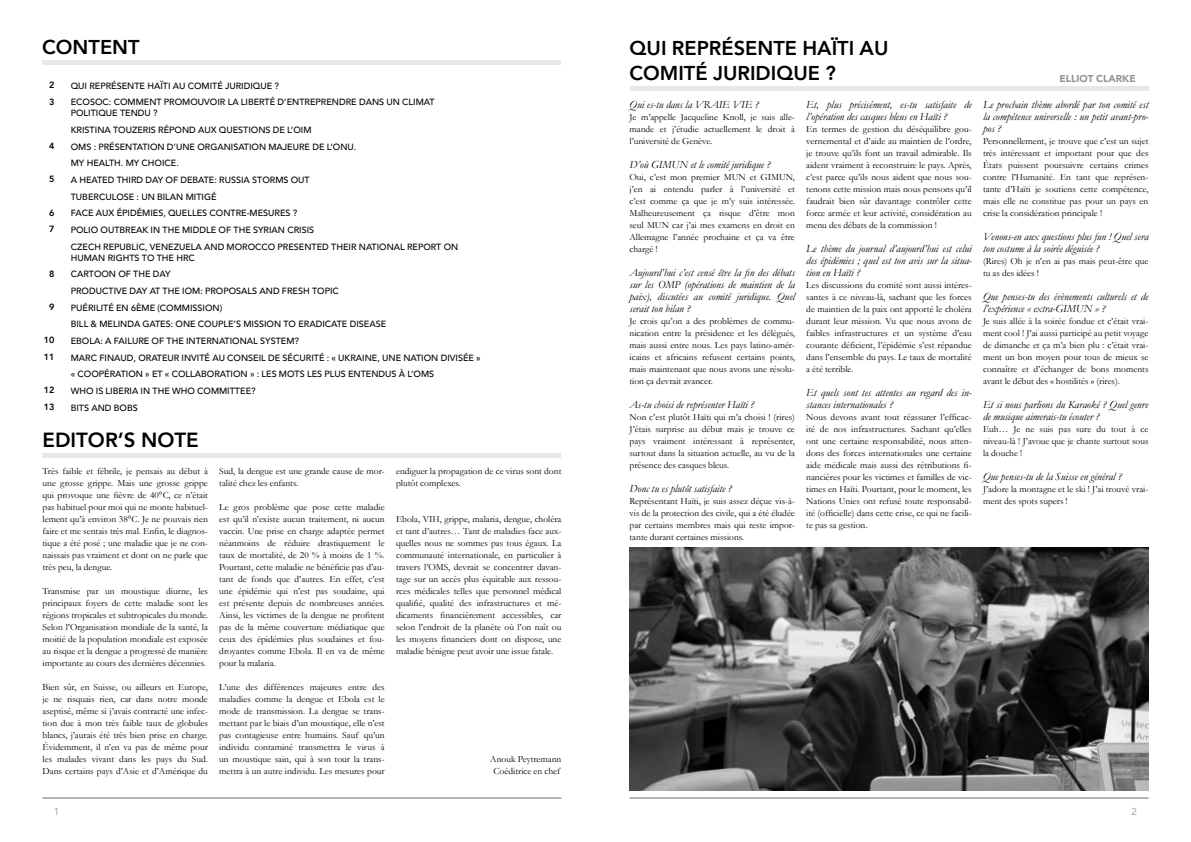
<style>
.page{position:relative;width:1191px;height:842px;background:#fff}
.page>*{position:absolute;margin:0;border:0;box-sizing:border-box;transform-origin:0 0}
.t1{font:800 20.4px "Avenir";color:#000}
.t2{font:800 20px/25px "Avenir";color:#000}
.t3{font:italic 11px/12px "Garamond";color:#000}
.t4{font:900 10px "Avenir";color:#939598}
.t5{font:10px "Avenir";color:#939598}
.t6{font:9.5px/12px "Garamond";color:#000;text-align:justify}
.t7{font:500 9px/16.7px "Avenir";color:#000}
.t8{font:800 9px/16.7px "Avenir";color:#000}
</style>
<div class="page">
<hr style="left:43px;top:797px;width:518px;height:2px;background:#939598">
<hr style="left:629px;top:797px;width:519px;height:2px;background:#939598">
<div style="left:43px;top:453px;width:518px;height:5px;background:#e6e7e8"></div>
<div style="left:43px;top:60px;width:518px;height:5px;background:#e6e7e8"></div>
<div style="left:630px;top:86px;width:519px;height:5px;background:#e6e7e8"></div>
<img style="left:629px;top:547px;width:519px;height:243px">
<h2 class="t2" style="left:42px;top:35px;width:99px">CONTENT</h2>
<p class="t8" style="left:49px;top:77px;width:7px">2<br>3</p>
<p class="t8" style="left:49px;top:137px;width:7px">4</p>
<p class="t8" style="left:49px;top:171px;width:7px">5</p>
<p class="t8" style="left:49px;top:204px;width:7px">6<br>7</p>
<p class="t8" style="left:49px;top:265px;width:7px">8</p>
<p class="t8" style="left:49px;top:298px;width:7px">9</p>
<p class="t8" style="left:44px;top:332px;width:12px">10<br>11</p>
<p class="t8" style="left:44px;top:382px;width:12px">12<br>13</p>
<p class="t7" style="left:71px;top:77px;width:365px">QUI REPRÉSENTE HAÏTI AU COMITÉ JURIDIQUE ?<br>ECOSOC: COMMENT PROMOUVOIR LA LIBERTÉ D’ENTREPRENDRE DANS UN CLIMAT</p>
<p class="t7" style="left:71px;top:104px;width:389px">POLITIQUE TENDU ?<br>KRISTINA TOUZERIS RÉPOND AUX QUESTIONS DE L’OIM<br>OMS : PRÉSENTATION D’UNE ORGANISATION MAJEURE DE L’ONU.<br>MY HEALTH. MY CHOICE.<br>A HEATED THIRD DAY OF DEBATE: RUSSIA STORMS OUT<br>TUBERCULOSE : UN BILAN MITIGÉ<br>FACE AUX ÉPIDÉMIES, QUELLES CONTRE-MESURES ?<br>POLIO OUTBREAK IN THE MIDDLE OF THE SYRIAN CRISIS<br>CZECH REPUBLIC, VENEZUELA AND MOROCCO PRESENTED THEIR NATIONAL REPORT ON</p>
<p class="t7" style="left:71px;top:249px;width:411px">HUMAN RIGHTS TO THE HRC<br>CARTOON OF THE DAY<br>PRODUCTIVE DAY AT THE IOM: PROPOSALS AND FRESH TOPIC<br>PUÉRILITÉ EN 6ÈME (COMMISSION)<br>BILL &amp; MELINDA GATES: ONE COUPLE’S MISSION TO ERADICATE DISEASE<br>EBOLA: A FAILURE OF THE INTERNATIONAL SYSTEM?<br>MARC FINAUD, ORATEUR INVITÉ AU CONSEIL DE SÉCURITÉ : « UKRAINE, UNE NATION DIVISÉE » « COOPÉRATION » ET « COLLABORATION » : LES MOTS LES PLUS ENTENDUS À L’OMS<br>WHO IS LIBERIA IN THE WHO COMMITTEE?<br>BITS AND BOBS</p>
<h1 class="t1" style="left:43px;top:424px;width:158px">EDITOR’S NOTE</h1>
<p class="t6" style="left:43px;top:465px;width:167px">Très faible et fébrile, je pensais au début à une grosse grippe. Mais une grosse grippe qui provoque une fièvre de 40°C, ce n’était pas habituel pour moi qui ne monte habituel&shy;lement qu’à environ 38°C. Je ne pouvais rien faire et me sentais très mal. Enfin, le diagnos&shy;tique a été posé ; une maladie que je ne con&shy;naissais pas vraiment et dont on ne parle que très peu, la dengue.</p>
<p class="t6" style="left:43px;top:585px;width:167px">Transmise par un moustique diurne, les principaux foyers de cette maladie sont les régions tropicales et subtropicales du monde.<br>Selon l’Organisation mondiale de la santé, la moitié de la population mondiale est exposée au risque et la dengue a progressé de manière importante au cours des dernières décennies.</p>
<p class="t6" style="left:43px;top:681px;width:167px">Bien sûr, en Suisse, ou ailleurs en Europe, je ne risquais rien, car dans notre monde aseptisé, même si j’avais contracté une infec&shy;tion due à mon très faible taux de globules blancs, j’aurais été très bien prise en charge.<br>Évidemment, il n’en va pas de même pour les malades vivant dans les pays du Sud.<br>Dans certains pays d’Asie et d’Amérique du</p>
<p class="t6" style="left:219px;top:465px;width:167px">Sud, la dengue est une grande cause de mor&shy;talité chez les enfants.</p>
<p class="t6" style="left:219px;top:501px;width:167px">Le gros problème que pose cette maladie est qu’il n’existe aucun traitement, ni aucun vaccin. Une prise en charge adaptée permet néanmoins de réduire drastiquement le taux de mortalité, de 20 % à moins de 1 %.<br>Pourtant, cette maladie ne bénéficie pas d’au&shy;tant de fonds que d’autres. En effet, c’est une épidémie qui n’est pas soudaine, qui est présente depuis de nombreuses années.<br>Ainsi, les victimes de la dengue ne profitent pas de la même couverture médiatique que ceux des épidémies plus soudaines et fou&shy;droyantes comme Ebola. Il en va de même pour la malaria.</p>
<p class="t6" style="left:219px;top:681px;width:167px">L’une des différences majeures entre des maladies comme la dengue et Ebola est le mode de transmission. La dengue se trans&shy;mettant par le biais d’un moustique, elle n’est pas contagieuse entre humains. Sauf qu’un individu contaminé transmettra le virus à un moustique sain, qui à son tour la trans&shy;mettra à un autre individu. Les mesures pour</p>
<p class="t6" style="left:396px;top:465px;width:167px">endiguer la propagation de ce virus sont dont plutôt complexes.</p>
<p class="t6" style="left:396px;top:513px;width:167px">Ebola, VIH, grippe, malaria, dengue, choléra et tant d’autres… Tant de maladies face aux&shy;quelles nous ne sommes pas tous égaux. La communauté internationale, en particulier à travers l’OMS, devrait se concentrer davan&shy;tage sur un accès plus équitable aux ressou&shy;rces médicales telles que personnel médical qualifié, qualité des infrastructures et mé&shy;dicaments financièrement accessibles, car selon l’endroit de la planète où l’on naît ou les moyens financiers dont on dispose, une maladie bénigne peut avoir une issue fatale.</p>
<p class="t6" style="left:490px;top:753px;width:73px;text-align:center">Anouk Peytremann<br>Coéditrice en chef</p>
<h2 class="t2" style="left:629px;top:36px;width:260px">QUI REPRÉSENTE HAÏTI AU<br>COMITÉ JURIDIQUE ?</h2>
<p class="t3" style="left:629px;top:98px;width:131px">Qui es-tu dans la VRAIE VIE ?</p>
<p class="t6" style="left:629px;top:110px;width:167px">Je m’appelle Jacqueline Knoll, je suis alle&shy;mande et j’étudie actuellement le droit à l’université de Genève.</p>
<p class="t3" style="left:629px;top:158px;width:143px">D’où GIMUN et le comité juridique ?</p>
<p class="t6" style="left:629px;top:170px;width:167px">Oui, c’est mon premier MUN et GIMUN, j’en ai entendu parler à l’université et c’est comme ça que je m’y suis intéressée.<br>Malheureusement ça risque d’être mon seul MUN car j’ai mes examens en droit en Allemagne l’année prochaine et ça va être chargé !</p>
<p class="t3" style="left:629px;top:266px;width:167px;text-align:justify">Aujourd’hui c’est censé être la fin des débats sur les OMP (opérations de maintien de la paix), discutées au comité juridique. Quel serait ton bilan ?</p>
<p class="t6" style="left:629px;top:314px;width:167px">Je crois qu’on a des problèmes de commu&shy;nication entre la présidence et les délégués, mais aussi entre nous. Les pays latino-amér&shy;icains et africains refusent certains points, mais maintenant que nous avons une résolu&shy;tion ça devrait avancer.</p>
<p class="t3" style="left:629px;top:398px;width:126px">As-tu choisi de représenter Haïti ?</p>
<p class="t6" style="left:629px;top:410px;width:167px">Non c’est plutôt Haïti qui m’a choisi ! (rires)<br>J’étais surprise au début mais je trouve ce pays vraiment intéressant à représenter, surtout dans la situation actuelle, au vu de la présence des casques bleus.</p>
<p class="t3" style="left:629px;top:482px;width:104px">Donc tu es plutôt satisfaite ?</p>
<p class="t6" style="left:629px;top:494px;width:167px">Représentant Haïti, je suis assez déçue vis-à&shy;vis de la protection des civile, qui a été éludée par certains membres mais qui reste impor&shy;tante durant certaines missions.</p>
<p class="t3" style="left:806px;top:98px;width:167px">Et, plus précisément, es-tu satisfaite de l’opération des casques bleus en Haïti ?</p>
<p class="t6" style="left:806px;top:122px;width:167px">En termes de gestion du déséquilibre gou&shy;vernemental et d’aide au maintien de l’ordre, je trouve qu’ils font un travail admirable. Ils aident vraiment à reconstruire le pays. Après, c’est parce qu’ils nous aident que nous sou&shy;tenons cette mission mais nous pensons qu’il faudrait bien sûr davantage contrôler cette force armée et leur activité, considération au menu des débats de la commission !</p>
<p class="t3" style="left:806px;top:242px;width:167px;text-align:justify">Le thème du journal d’aujourd’hui est celui des épidémies ; quel est ton avis sur la situa&shy;tion en Haïti ?</p>
<p class="t6" style="left:806px;top:278px;width:167px">Les discussions du comité sont aussi intéres&shy;santes à ce niveau-là, sachant que les forces de maintien de la paix ont apporté le choléra durant leur mission. Vu que nous avons de faibles infrastructures et un système d’eau courante déficient, l’épidémie s’est répandue dans l’ensemble du pays. Le taux de mortalité a été terrible.</p>
<p class="t3" style="left:806px;top:386px;width:167px">Et quels sont tes attentes au regard des in&shy;stances internationales ?</p>
<p class="t6" style="left:806px;top:410px;width:167px">Nous devons avant tout réassurer l’efficac&shy;ité de nos infrastructures. Sachant qu’elles ont une certaine responsabilité, nous atten&shy;dons des forces internationales une certaine aide médicale mais aussi des rétributions fi&shy;nancières pour les victimes et familles de vic&shy;times en Haïti. Pourtant, pour le moment, les Nations Unies ont refusé toute responsabil&shy;ité (officielle) dans cette crise, ce qui ne facili&shy;te pas sa gestion.</p>
<p class="t4" style="left:1059px;top:70px;width:78px">ELLIOT CLARKE</p>
<p class="t3" style="left:983px;top:98px;width:167px;text-align:justify">Le prochain thème abordé par ton comité est la compétence universelle : un petit avant-pro&shy;pos ?</p>
<p class="t6" style="left:983px;top:134px;width:167px">Personnellement, je trouve que c’est un sujet très intéressant et important pour que des États puissent poursuivre certains crimes contre l’Humanité. En tant que représen&shy;tante d’Haïti je soutiens cette compétence, mais elle ne constitue pas pour un pays en crise la considération principale !</p>
<p class="t3" style="left:983px;top:230px;width:167px">Venons-en aux questions plus fun ! Quel sera ton costume à la soirée déguisée ?</p>
<p class="t6" style="left:983px;top:254px;width:167px">(Rires) Oh je n’en ai pas mais peut-être que tu as des idées !</p>
<p class="t3" style="left:983px;top:290px;width:167px">Que penses-tu des évènements culturels et de l’expérience « extra-GIMUN » ?</p>
<p class="t6" style="left:983px;top:314px;width:167px">Je suis allée à la soirée fondue et c’était vrai&shy;ment cool ! J’ai aussi participé au petit voyage de dimanche et ça m’a bien plu : c’était vrai&shy;ment un bon moyen pour tous de mieux se connaître et d’échanger de bons moments avant le début des « hostilités » (rires).</p>
<p class="t3" style="left:983px;top:398px;width:167px">Et si nous parlions du Karaoké ? Quel genre de musique aimerais-tu écouter ?</p>
<p class="t6" style="left:983px;top:422px;width:167px">Euh… Je ne suis pas sure du tout à ce niveau-là ! J’avoue que je chante surtout sous la douche !</p>
<p class="t3" style="left:983px;top:470px;width:140px">Que penses-tu de la Suisse en général ?</p>
<p class="t6" style="left:983px;top:482px;width:167px">J’adore la montagne et le ski ! J’ai trouvé vrai&shy;ment des spots supers !</p>
<p class="t5" style="left:54px;top:806px;width:7px">1</p>
<p class="t5" style="left:1131px;top:806px;width:7px">2</p>
</div>
